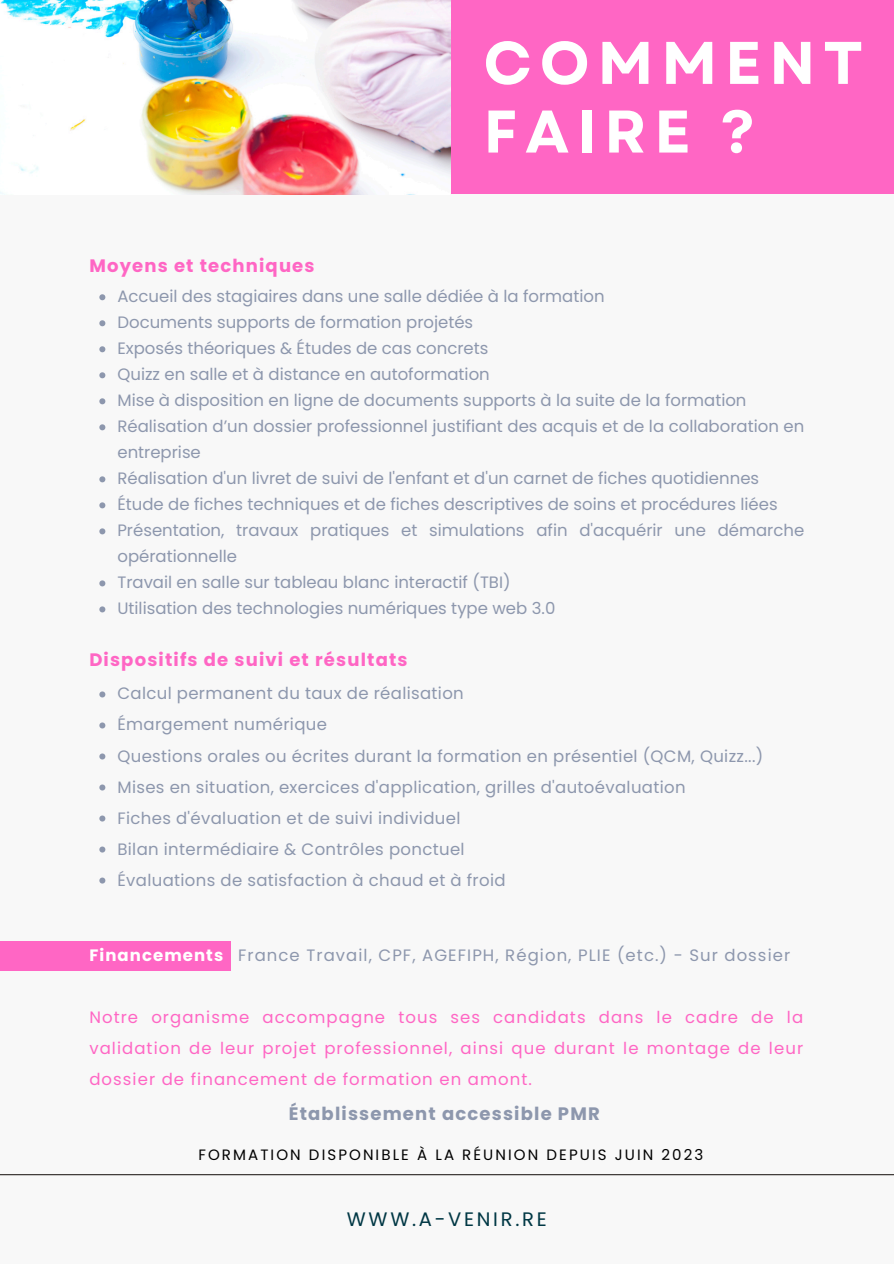
<style>
.page{position:relative;width:894px;height:1264px;background:#fff}
.page>*{position:absolute;margin:0;border:0;box-sizing:border-box;transform-origin:0 0}
.t1{font:700 60px/68.7px "Garet";letter-spacing:.13em;color:#fff}
.t2{font:19.5px "Poppins";letter-spacing:.14em;color:#003744}
.t3{font:700 18px "Poppins";letter-spacing:.065em;color:#ff66c4}
.t4{font:700 18px "Poppins";letter-spacing:.065em;color:#8d97ad}
.t5{font:16.5px/26px "Poppins";color:#8d97ad}
.t6{font:16.5px "Poppins";letter-spacing:.02em;color:#8d97ad}
.t7{font:16.5px/31px "Poppins";letter-spacing:.065em;color:#ff66c4;text-align:justify}
.t8{font:16.5px "Poppins";letter-spacing:.065em;color:#8d97ad}
.t9{font:15px "Poppins";letter-spacing:.14em;color:#000}
.s1{font-weight:700;color:#fff}
</style>
<div class="page">
<div style="left:0;top:0;width:893px;height:1263px;background:#f8f8f8"></div>
<hr style="left:0;top:1174px;width:893px;height:1px;background:#2a2623">
<div style="left:0;top:941px;width:230px;height:30px;background:#ff66c4"></div>
<div style="left:446px;top:0;width:447px;height:194px;background:#ff66c4"></div>
<img style="left:0;top:0;width:450px;height:195px">
<svg style="left:99px;top:294px;width:6px;height:6px"></svg>
<svg style="left:99px;top:320px;width:6px;height:6px"></svg>
<svg style="left:99px;top:346px;width:6px;height:6px"></svg>
<svg style="left:99px;top:372px;width:6px;height:6px"></svg>
<svg style="left:99px;top:398px;width:6px;height:6px"></svg>
<svg style="left:99px;top:424px;width:6px;height:6px"></svg>
<svg style="left:99px;top:476px;width:6px;height:6px"></svg>
<svg style="left:99px;top:502px;width:6px;height:6px"></svg>
<svg style="left:99px;top:528px;width:6px;height:6px"></svg>
<svg style="left:99px;top:580px;width:6px;height:6px"></svg>
<svg style="left:99px;top:606px;width:6px;height:6px"></svg>
<svg style="left:99px;top:691px;width:6px;height:6px"></svg>
<svg style="left:99px;top:722px;width:6px;height:6px"></svg>
<svg style="left:99px;top:753px;width:6px;height:6px"></svg>
<svg style="left:99px;top:784px;width:6px;height:6px"></svg>
<svg style="left:99px;top:815px;width:6px;height:6px"></svg>
<svg style="left:99px;top:846px;width:6px;height:6px"></svg>
<svg style="left:99px;top:877px;width:6px;height:6px"></svg>
<h1 class="t1" style="left:483px;top:29px;width:381px">COMMENT<br>FAIRE ?</h1>
<p class="t3" style="left:89px;top:253px;width:227px">Moyens et techniques</p>
<p class="t5" style="left:117px;top:283px;width:488px">Accueil des stagiaires dans une salle dédiée à la formation</p>
<p class="t5" style="left:117px;top:309px;width:357px">Documents supports de formation projetés</p>
<p class="t5" style="left:117px;top:335px;width:372px">Exposés théoriques &amp; Études de cas concrets</p>
<p class="t5" style="left:117px;top:361px;width:374px">Quizz en salle et à distance en autoformation</p>
<p class="t5" style="left:117px;top:387px;width:630px">Mise à disposition en ligne de documents supports à la suite de la formation</p>
<p class="t5" style="left:117px;top:413px;width:688px">Réalisation d’un dossier professionnel justifiant des acquis et de la collaboration en entreprise</p>
<p class="t5" style="left:117px;top:465px;width:643px">Réalisation d'un livret de suivi de l'enfant et d'un carnet de fiches quotidiennes</p>
<p class="t5" style="left:117px;top:491px;width:661px">Étude de fiches techniques et de fiches descriptives de soins et procédures liées</p>
<p class="t5" style="left:117px;top:517px;width:688px">Présentation, travaux pratiques et simulations afin d'acquérir une démarche opérationnelle</p>
<p class="t5" style="left:117px;top:569px;width:394px">Travail en salle sur tableau blanc interactif (TBI)</p>
<h3 class="t5" style="left:117px;top:595px;width:439px">Utilisation des technologies numériques type web 3.0</h3>
<p class="t3" style="left:89px;top:647px;width:320px">Dispositifs de suivi et résultats</p>
<p class="t6" style="left:117px;top:682px;width:348px">Calcul permanent du taux de réalisation</p>
<p class="t6" style="left:117px;top:713px;width:211px">Émargement numérique</p>
<p class="t6" style="left:117px;top:744px;width:647px">Questions orales ou écrites durant la formation en présentiel (QCM, Quizz...)</p>
<p class="t6" style="left:117px;top:775px;width:569px">Mises en situation, exercices d'application, grilles d'autoévaluation</p>
<p class="t6" style="left:117px;top:806px;width:344px">Fiches d'évaluation et de suivi individuel</p>
<p class="t6" style="left:117px;top:837px;width:348px">Bilan intermédiaire &amp; Contrôles ponctuel</p>
<p class="t6" style="left:117px;top:868px;width:389px">Évaluations de satisfaction à chaud et à froid</p>
<p class="t8" style="left:89px;top:943px;width:702px"><span class="s1">Financements</span> France Travail, CPF, AGEFIPH, Région, PLIE (etc.) - Sur dossier</p>
<p class="t7" style="left:89px;top:1001px;width:715px">Notre organisme accompagne tous ses candidats dans le cadre de la validation de leur projet professionnel, ainsi que durant le montage de leur dossier de financement de formation en amont.</p>
<h2 class="t4" style="left:289px;top:1100px;width:312px">Établissement accessible PMR</h2>
<h4 class="t9" style="left:198px;top:1144px;width:506px">FORMATION DISPONIBLE À LA RÉUNION DEPUIS JUIN 2023</h4>
<h3 class="t2" style="left:347px;top:1204px;width:201px">WWW.A-VENIR.RE</h3>
</div>
